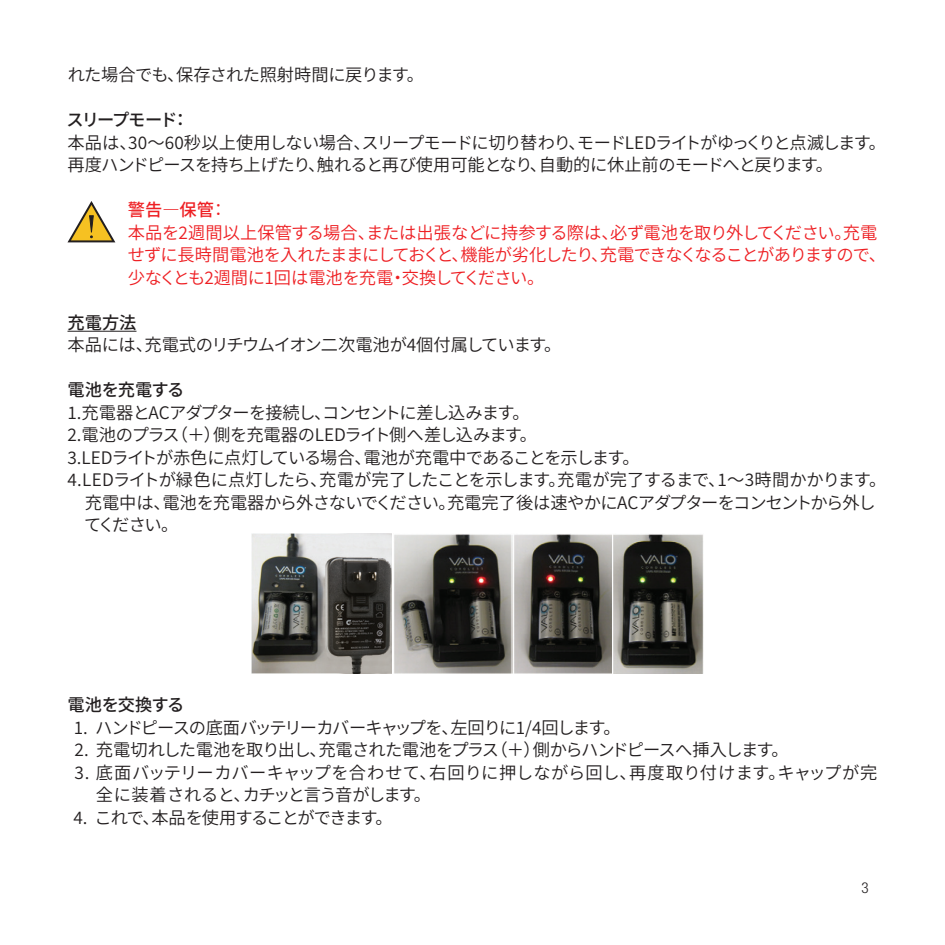
<style>
.page{position:relative;width:945px;height:945px;background:#fff}
.page>*{position:absolute;margin:0;border:0;box-sizing:border-box;transform-origin:0 0}
.t1{font:600 17.25px/22.5px "Noto Sans CJ Kjp";letter-spacing:-.05em;color:#231f20}
.t2{font:600 17.25px/22.5px "Noto Sans CJ Kjp";letter-spacing:-.05em;color:#ee1f23}
.t3{font:600 17.25px/22.5px "Noto Sans CJ Kjp";letter-spacing:-.01em;color:#231f20}
.t4{font:600 17.25px "Noto Sans CJ Kjp";letter-spacing:-.08em;color:#231f20}
.t5{font:600 17.25px "Noto Sans CJ Kjp";letter-spacing:-.025em;color:#231f20}
.t6{font:600 17.25px "Noto Sans CJ Kjp";letter-spacing:-.03em;color:#231f20}
.t7{font:600 17.25px "Noto Sans CJ Kjp";letter-spacing:-.075em;color:#231f20}
.t8{font:500 17.25px "Noto Sans CJ Kjp";letter-spacing:-.035em;color:#231f20}
.t9{font:500 17.25px "Noto Sans CJ Kjp";letter-spacing:-.12em;color:#231f20}
.t10{font:500 17.25px "Noto Sans CJ Kjp";color:#ee1f23}
.t11{font:500 17.25px "Noto Sans CJ Kjp";letter-spacing:-.055em;color:#231f20}
.t12{font:300 condensed 15px "Helvetica Neue LT Std";color:#231f20}
.s1{font-weight:600}
</style>
<div class="page">
<hr style="left:68px;top:331px;width:69px;height:1px;background:#231f20">
<img style="left:251px;top:534px;width:141px;height:140px">
<img style="left:394px;top:534px;width:310px;height:140px">
<svg style="left:67px;top:201px;width:49px;height:42px"></svg>
<p class="t6" style="left:68px;top:65px;width:358px">れた場合でも、保存された照射時間に戻ります。</p>
<p class="t9" style="left:67px;top:110px;width:124px">スリープモード：</p>
<p class="t1" style="left:68px;top:132px;width:820px">本品は、30〜60秒以上使用しない場合、スリープモードに切り替わり、モードLEDライトがゆっくりと点滅します。再度ハンドピースを持ち上げたり、触れると再び使用可能となり、自動的に休止前のモードへと戻ります。</p>
<p class="t10" style="left:128px;top:200px;width:101px">警告―保管<span class="s1">：</span></p>
<p class="t2" style="left:128px;top:222px;width:760px">本品を2週間以上保管する場合、または出張などに持参する際は、必ず電池を取り外してください。充電せずに長時間電池を入れたままにしておくと、機能が劣化したり、充電できなくなることがありますので、少なくとも2週間に1回は電池を充電・交換してください。</p>
<p class="t11" style="left:68px;top:313px;width:70px">充電方法</p>
<p class="t5" style="left:68px;top:335px;width:495px">本品には、充電式のリチウムイオン二次電池が4個付属しています。</p>
<p class="t8" style="left:68px;top:380px;width:118px">電池を充電する</p>
<p class="t1" style="left:68px;top:402px;width:464px">1.充電器とACアダプターを接続し、コンセントに差し込みます。</p>
<p class="t1" style="left:68px;top:424px;width:471px">2.電池のプラス（＋）側を充電器のLEDライト側へ差し込みます。</p>
<p class="t1" style="left:68px;top:447px;width:574px">3.LEDライトが赤色に点灯している場合、電池が充電中であることを示します。</p>
<p class="t1" style="left:68px;top:469px;width:820px">4.LEDライトが緑色に点灯したら、充電が完了したことを示します。充電が完了するまで、1～3時間かかります。　充電中は、電池を充電器から外さないでください。充電完了後は速やかにACアダプターをコンセントから外し</p>
<p class="t1" style="left:84px;top:514px;width:96px">てください。</p>
<p class="t8" style="left:68px;top:695px;width:118px">電池を交換する</p>
<p class="t4" style="left:74px;top:718px;width:548px">1. ハンドピースの底面バッテリーカバーキャップを、左回りに1/4回します。</p>
<p class="t1" style="left:75px;top:739px;width:716px">2. 充電切れした電池を取り出し、充電された電池をプラス（＋）側からハンドピースへ挿入します。</p>
<p class="t3" style="left:96px;top:762px;width:783px;text-indent:-21px">3. 底面バッテリーカバーキャップを合わせて、右回りに押しながら回し、再度取り付けます。キャップが完全に装着されると、カチッと言う音がします。</p>
<p class="t7" style="left:73px;top:808px;width:321px">4. これで、本品を使用することができます。</p>
<p class="t12" style="left:862px;top:879px;width:9px">3</p>
</div>
